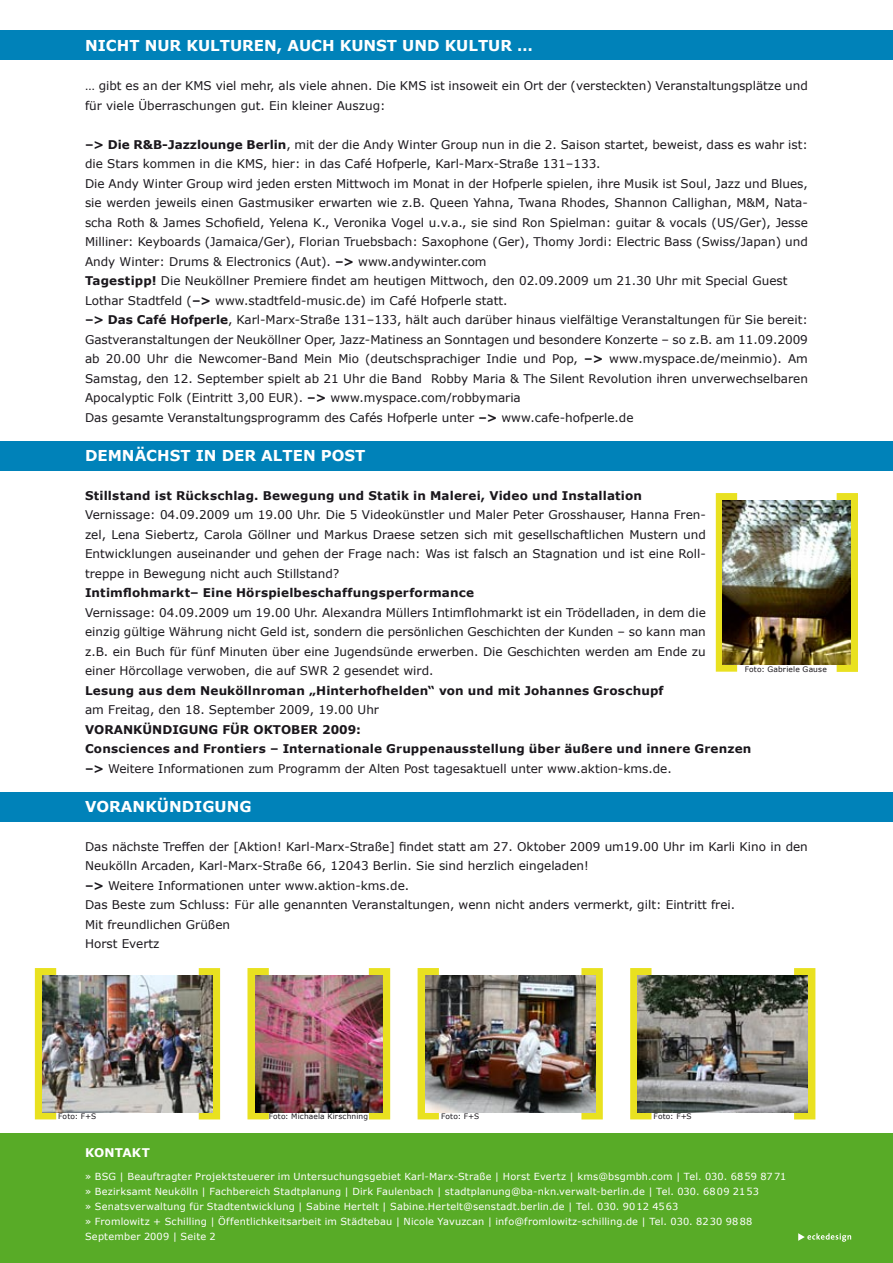
<style>
.page{position:relative;width:893px;height:1263px;background:#fff}
.page>*{position:absolute;margin:0;border:0;box-sizing:border-box;transform-origin:0 0}
.t1{font:700 15px "Verdana";color:#fff}
.t2{font:12px/19.5px "Verdana";color:#1a171c}
.t3{font:700 12px/19.5px "Verdana";letter-spacing:.015em;color:#1a171c}
.t4{font:700 12px "Verdana";color:#fff}
.t5{font:9.75px/15px "Verdana";letter-spacing:.02em;color:#fff}
.t6{font:7.5px "Verdana";letter-spacing:.02em;color:#1a171c}
.s1{font-weight:700}
.s2{font-weight:400}
</style>
<div class="page">
<div style="left:0;top:441px;width:893px;height:30px;background:#0082b9"></div>
<div style="left:0;top:30px;width:893px;height:30px;background:#0082b9"></div>
<div style="left:0;top:792px;width:893px;height:30px;background:#0082b9"></div>
<div style="left:0;top:1134px;width:893px;height:129px;background:#58ab27"></div>
<svg style="left:798px;top:1233px;width:53px;height:9px"></svg>
<div style="left:195px;top:968px;width:25px;height:151px;border:8px solid #e9e120"></div>
<div style="left:35px;top:968px;width:25px;height:151px;border:8px solid #e9e120"></div>
<div style="left:247px;top:968px;width:26px;height:151px;border:8px solid #e9e120"></div>
<div style="left:365px;top:968px;width:25px;height:151px;border:8px solid #e9e120"></div>
<div style="left:418px;top:968px;width:25px;height:151px;border:8px solid #e9e120"></div>
<div style="left:578px;top:968px;width:25px;height:151px;border:8px solid #e9e120"></div>
<div style="left:630px;top:968px;width:25px;height:151px;border:8px solid #e9e120"></div>
<div style="left:790px;top:968px;width:25px;height:151px;border:8px solid #e9e120"></div>
<img style="left:42px;top:975px;width:171px;height:137px">
<img style="left:638px;top:975px;width:170px;height:137px">
<img style="left:425px;top:975px;width:170px;height:137px">
<img style="left:255px;top:975px;width:128px;height:137px">
<div style="left:833px;top:493px;width:25px;height:179px;border:8px solid #e9e120"></div>
<div style="left:716px;top:493px;width:25px;height:179px;border:8px solid #e9e120"></div>
<img style="left:723px;top:500px;width:127px;height:164px">
<p class="t1" style="left:85px;top:36px;width:449px">Nicht nu r Ku ltu ren, auch Ku nst u nd Ku ltu r …</p>
<p class="t2" style="left:85px;top:76px;width:724px">… gibt es an der KMS viel mehr, als viele ahnen. Die KMS ist insoweit ein Ort der (versteckten) Veranstaltungsplätze und für viele Überraschungen gut. Ein kleiner Auszug:</p>
<p class="t2" style="left:85px;top:135px;width:724px"><span class="s1">–&gt; Die R&amp;B-Jazzlounge Berlin</span>, mit der die Andy Winter Group nun in die 2. Saison startet, beweist, dass es wahr ist: die Stars kommen in die KMS, hier: in das Café Hofperle, Karl-Marx-Straße 131–133.<br>Die Andy Winter Group wird jeden ersten Mittwoch im Monat in der Hofperle spielen, ihre Musik ist Soul, Jazz und Blues, sie werden jeweils einen Gastmusiker erwarten wie z.B. Queen Yahna, Twana Rhodes, Shannon Callighan, M&amp;M, Nata&shy;scha Roth &amp; James Schofield, Yelena K., Veronika Vogel u.v.a., sie sind Ron Spielman: guitar &amp; vocals (US/Ger), Jesse Milliner: Keyboards (Jamaica/Ger), Florian Truebsbach: Saxophone (Ger), Thomy Jordi: Electric Bass (Swiss/Japan) und Andy Winter: Drums &amp; Electronics (Aut). <span class="s1">–&gt;</span> www.andywinter.com<br><span class="s1">Tagestipp!</span> Die Neuköllner Premiere findet am heutigen Mittwoch, den 02.09.2009 um 21.30 Uhr mit Special Guest Lothar Stadtfeld (<span class="s1">–&gt;</span> www.stadtfeld-music.de) im Café Hofperle statt.<br><span class="s1">–&gt; Das Café Hofperle</span>, Karl-Marx-Straße 131–133, hält auch darüber hinaus vielfältige Veranstaltungen für Sie bereit:<br>Gastveranstaltungen der Neuköllner Oper, Jazz-Matiness an Sonntagen und besondere Konzerte – so z.B. am 11.09.2009 ab 20.00 Uhr die Newcomer-Band Mein Mio (deutschsprachiger Indie und Pop, <span class="s1">–&gt;</span> www.myspace.de/meinmio). Am Samstag, den 12. September spielt ab 21 Uhr die Band Robby Maria &amp; The Silent Revolution ihren unverwechselbaren Apocalyptic Folk (Eintritt 3,00 EUR). <span class="s1">–&gt;</span> www.myspace.com/robbymaria<br>Das gesamte Veranstaltungsprogramm des Cafés Hofperle unter <span class="s1">–&gt;</span> www.cafe-hofperle.de</p>
<p class="t1" style="left:85px;top:445px;width:282px">Dem nächst in der Alten Post</p>
<p class="t3" style="left:85px;top:486px;width:559px">Stillstand ist Rückschlag. Bewegung und Statik in Malerei, Video und Installation</p>
<p class="t2" style="left:85px;top:505px;width:622px;text-align:justify">Vernissage: 04.09.2009 um 19.00 Uhr. Die 5 Videokünstler und Maler Peter Grosshauser, Hanna Fren&shy;zel, Lena Siebertz, Carola Göllner und Markus Draese setzen sich mit gesellschaftlichen Mustern und Entwicklungen auseinander und gehen der Frage nach: Was ist falsch an Stagnation und ist eine Roll&shy;treppe in Bewegung nicht auch Stillstand?</p>
<p class="t3" style="left:85px;top:583px;width:391px">Intimflohmarkt– Eine Hörspielbeschaffungsperformance</p>
<p class="t2" style="left:85px;top:603px;width:622px;text-align:justify">Vernissage: 04.09.2009 um 19.00 Uhr. Alexandra Müllers Intimflohmarkt ist ein Trödelladen, in dem die einzig gültige Währung nicht Geld ist, sondern die persönlichen Geschichten der Kunden – so kann man z.B. ein Buch für fünf Minuten über eine Jugendsünde erwerben. Die Geschichten werden am Ende zu einer Hörcollage verwoben, die auf SWR 2 gesendet wird.</p>
<p class="t3" style="left:85px;top:681px;width:580px">Lesung aus dem Neuköllnroman „Hinterhofhelden“ von und mit Johannes Groschupf</p>
<p class="t2" style="left:85px;top:700px;width:295px">am Freitag, den 18. September 2009, 19.00 Uhr</p>
<p class="t3" style="left:85px;top:720px;width:668px">Vorankündigu ng für Oktober 2009:<br>Consciences and Frontiers – Internationale Gruppenausstellung über äußere und innere Grenzen –&gt; <span class="s2">Weitere Informationen zum Programm der Alten Post tagesaktuell unter www.aktion-kms.de.</span></p>
<p class="t1" style="left:85px;top:796px;width:168px">Vorankündigu ng</p>
<p class="t2" style="left:85px;top:837px;width:724px">Das nächste Treffen der [Aktion! Karl-Marx-Straße] findet statt am 27. Oktober 2009 um19.00 Uhr im Karli Kino in den Neukölln Arcaden, Karl-Marx-Straße 66, 12043 Berlin. Sie sind herzlich eingeladen!<br><span class="s1">–&gt;</span> Weitere Informationen unter www.aktion-kms.de.<br>Das Beste zum Schluss: Für alle genannten Veranstaltungen, wenn nicht anders vermerkt, gilt: Eintritt frei.<br>Mit freundlichen Grüßen<br>Horst Evertz</p>
<p class="t6" style="left:745px;top:665px;width:84px">Foto: Gabriele Gause</p>
<p class="t6" style="left:58px;top:1112px;width:40px">Foto: F+S</p>
<p class="t6" style="left:269px;top:1112px;width:101px">Foto: Michaela Kirschning</p>
<p class="t6" style="left:441px;top:1112px;width:40px">Foto: F+S</p>
<p class="t6" style="left:654px;top:1111px;width:40px">Foto: F+S</p>
<p class="t4" style="left:85px;top:1145px;width:66px">Kontakt</p>
<p class="t5" style="left:85px;top:1169px;width:703px">» BSG | Beauftragter Projektsteuerer im Untersuchungsgebiet Karl-Marx-Straße | Horst Evertz | kms@bsgmbh.com | Tel. 030. 6859 8771 » Bezirksamt Neukölln | Fachbereich Stadtplanung | Dirk Faulenbach | stadtplanung@ba-nkn.verwalt-berlin.de | Tel. 030. 6809 2153<br>» Senatsverwaltung für Stadtentwicklung | Sabine Hertelt | Sabine.Hertelt@senstadt.berlin.de | Tel. 030. 9012 4563<br>» Fromlowitz + Schilling | Öffentlichkeitsarbeit im Städtebau | Nicole Yavuzcan | info@fromlowitz-schilling.de | Tel. 030. 8230 9888<br>September 2009 | Seite 2</p>
</div>
